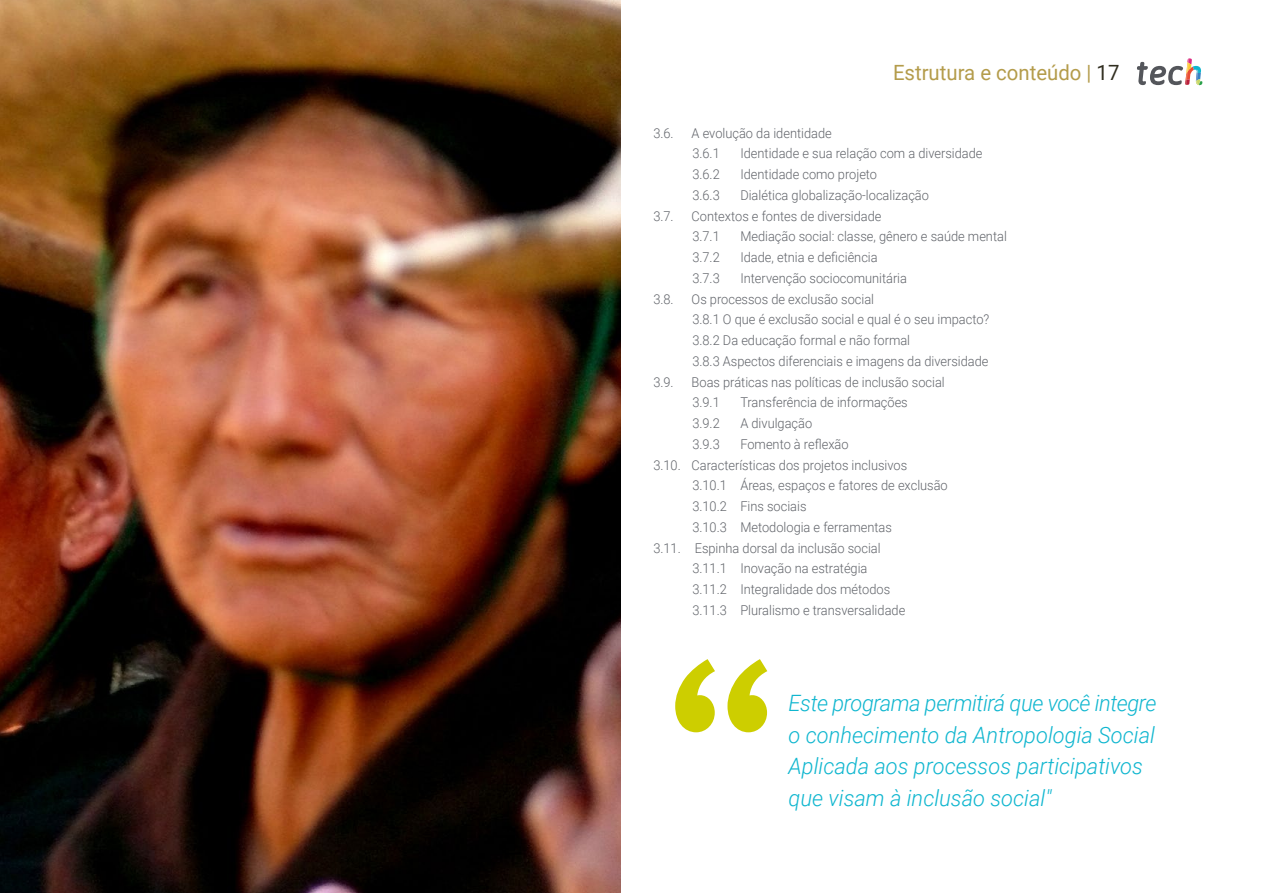
<style>
.page{position:relative;width:1263px;height:893px;background:#fff}
.page>*{position:absolute;margin:0;border:0;box-sizing:border-box;transform-origin:0 0}
.t1{font:italic 300 22.5px/31.5px "Roboto";color:#0fb6cf}
.t2{font:21px "Roboto";color:#b49c4b}
.t3{font:300 13.5px/20.7px "Roboto";color:#61646a;scale:.95 1}
.s1{color:#312e20}
</style>
<div class="page">
<svg style="left:1137px;top:58px;width:65px;height:28px"></svg>
<svg style="left:675px;top:659px;width:92px;height:73px"></svg>
<img style="left:0;top:0;width:621px;height:893px">
<h2 class="t2" style="left:893px;top:57px;width:228px">Estrutura e conteúdo | <span class="s1">17</span></h2>
<p class="t3" style="left:653px;top:122px;width:23px">3.6.</p>
<p class="t3" style="left:692px;top:122px;width:149px">A evolução da identidade<br>3.6.1</p>
<p class="t3" style="left:740px;top:143px;width:256px">Identidade e sua relação com a diversidade</p>
<p class="t3" style="left:692px;top:164px;width:30px">3.6.2</p>
<p class="t3" style="left:740px;top:164px;width:145px">Identidade como projeto</p>
<p class="t3" style="left:692px;top:184px;width:30px">3.6.3</p>
<p class="t3" style="left:740px;top:184px;width:200px">Dialética globalização-localização</p>
<p class="t3" style="left:653px;top:205px;width:23px">3.7.</p>
<p class="t3" style="left:692px;top:205px;width:201px">Contextos e fontes de diversidade<br>3.7.1</p>
<p class="t3" style="left:740px;top:226px;width:282px">Mediação social: classe, gênero e saúde mental</p>
<p class="t3" style="left:692px;top:247px;width:30px">3.7.2</p>
<p class="t3" style="left:740px;top:247px;width:146px">Idade, etnia e deficiência</p>
<p class="t3" style="left:692px;top:267px;width:30px">3.7.3</p>
<p class="t3" style="left:740px;top:267px;width:177px">Intervenção sociocomunitária</p>
<p class="t3" style="left:653px;top:288px;width:23px">3.8.</p>
<p class="t3" style="left:692px;top:288px;width:315px">Os processos de exclusão social<br>3.8.1 O que é exclusão social e qual é o seu impacto?<br>3.8.2 Da educação formal e não formal<br>3.8.3 Aspectos diferenciais e imagens da diversidade</p>
<p class="t3" style="left:653px;top:371px;width:23px">3.9.</p>
<p class="t3" style="left:692px;top:371px;width:268px">Boas práticas nas políticas de inclusão social<br>3.9.1</p>
<p class="t3" style="left:740px;top:392px;width:178px">Transferência de informações</p>
<p class="t3" style="left:692px;top:413px;width:30px">3.9.2</p>
<p class="t3" style="left:740px;top:413px;width:77px">A divulgação</p>
<p class="t3" style="left:692px;top:433px;width:30px">3.9.3</p>
<p class="t3" style="left:740px;top:433px;width:116px">Fomento à reflexão</p>
<p class="t3" style="left:653px;top:454px;width:269px">3.10. Características dos projetos inclusivos</p>
<p class="t3" style="left:692px;top:475px;width:270px">3.10.1 Áreas, espaços e fatores de exclusão</p>
<p class="t3" style="left:692px;top:496px;width:122px">3.10.2 Fins sociais</p>
<p class="t3" style="left:692px;top:516px;width:211px">3.10.3 Metodologia e ferramentas</p>
<p class="t3" style="left:653px;top:537px;width:241px">3.11. Espinha dorsal da inclusão social</p>
<p class="t3" style="left:692px;top:558px;width:186px">3.11.1 Inovação na estratégia</p>
<p class="t3" style="left:692px;top:579px;width:210px">3.11.2 Integralidade dos métodos</p>
<p class="t3" style="left:692px;top:599px;width:226px">3.11.3 Pluralismo e transversalidade</p>
<h1 class="t1" style="left:788px;top:687px;width:369px">Este programa permitirá que você integre o conhecimento da Antropologia Social Aplicada aos processos participativos que visam à inclusão social"</h1>
</div>
